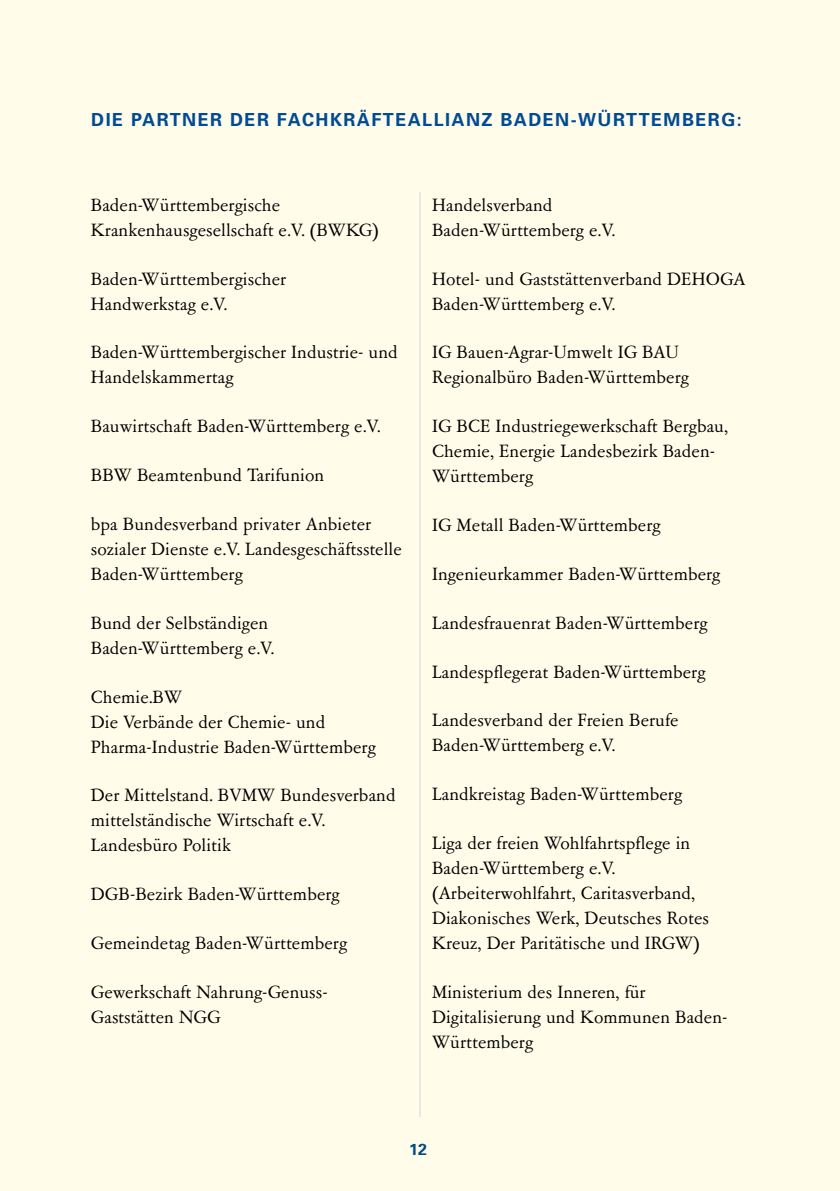
<style>
.page{position:relative;width:840px;height:1191px;background:#fff}
.page>*{position:absolute;margin:0;border:0;box-sizing:border-box;transform-origin:0 0}
.t1{font:20px/25px "Garamont Amst SBOP Rom";letter-spacing:.005em;color:#000}
.Subline{font:700 18px "Univers";letter-spacing:.08em;color:#004b93}
.t2{font:700 16px "Univers";color:#004b93}
</style>
<div class="page">
<div style="left:0;top:0;width:839px;height:1191px;background:#fffdea"></div>
<hr style="left:419px;top:193px;width:1px;height:923px;background:#d1d6da">
<p class="Subline" style="left:91px;top:109px;width:651px">DIE PARTNER DER FACHKRÄFTEALLIANZ BADEN-WÜRTTEMBERG:</p>
<p class="t1" style="left:91px;top:193px;width:289px">Baden-Württembergische<br>Krankenhausgesellschaft e.V. (BWKG)</p>
<p class="t1" style="left:91px;top:267px;width:197px">Baden-Württembergischer<br>Handwerkstag e.V.</p>
<p class="t1" style="left:91px;top:341px;width:308px">Baden-Württembergischer Industrie- und<br>Handelskammertag</p>
<p class="t1" style="left:91px;top:414px;width:291px">Bauwirtschaft Baden-Württemberg e.V.</p>
<p class="t1" style="left:91px;top:463px;width:235px">BBW Beamtenbund Tarifunion</p>
<p class="t1" style="left:91px;top:512px;width:312px">bpa Bundesverband privater Anbieter sozialer Dienste e.V. Landesgeschäftsstelle<br>Baden-Württemberg</p>
<p class="t1" style="left:91px;top:611px;width:185px">Bund der Selbständigen<br>Baden-Württemberg e.V.</p>
<p class="t1" style="left:91px;top:685px;width:286px">Chemie.BW<br>Die Verbände der Chemie- und<br>Pharma-Industrie Baden-Württemberg</p>
<p class="t1" style="left:91px;top:783px;width:306px">Der Mittelstand. BVMW Bundesverband mittelständische Wirtschaft e.V.<br>Landesbüro Politik</p>
<p class="t1" style="left:91px;top:882px;width:250px">DGB-Bezirk Baden-Württemberg</p>
<p class="t1" style="left:91px;top:931px;width:258px">Gemeindetag Baden-Württemberg</p>
<p class="t1" style="left:91px;top:980px;width:238px">Gewerkschaft Nahrung-Genuss-<br>Gaststätten NGG</p>
<p class="t1" style="left:432px;top:193px;width:185px">Handelsverband<br>Baden-Württemberg e.V.</p>
<p class="t1" style="left:432px;top:267px;width:315px">Hotel- und Gaststättenverband DEHOGA<br>Baden-Württemberg e.V.</p>
<p class="t1" style="left:432px;top:341px;width:258px">IG Bauen-Agrar-Umwelt IG BAU<br>Regionalbüro Baden-Württemberg</p>
<p class="t1" style="left:432px;top:414px;width:297px">IG BCE Industriegewerkschaft Bergbau,<br>Chemie, Energie Landesbezirk Baden-<br>Württemberg</p>
<p class="t1" style="left:432px;top:513px;width:230px">IG Metall Baden-Württemberg</p>
<p class="t1" style="left:432px;top:562px;width:290px">Ingenieurkammer Baden-Württemberg</p>
<p class="t1" style="left:432px;top:611px;width:277px">Landesfrauenrat Baden-Württemberg</p>
<p class="t1" style="left:432px;top:660px;width:275px">Landespflegerat Baden-Württemberg</p>
<p class="t1" style="left:432px;top:708px;width:248px">Landesverband der Freien Berufe<br>Baden-Württemberg e.V.</p>
<p class="t1" style="left:432px;top:782px;width:251px">Landkreistag Baden-Württemberg</p>
<p class="t1" style="left:432px;top:831px;width:278px">Liga der freien Wohlfahrtspflege in Baden-Württemberg e.V. (Arbeiterwohlfahrt, Caritasverband, Diakonisches Werk, Deutsches Rotes Kreuz, Der Paritätische und IRGW)</p>
<p class="t1" style="left:432px;top:980px;width:297px">Ministerium des Inneren, für<br>Digitalisierung und Kommunen Baden-<br>Württemberg</p>
<p class="t2" style="left:409px;top:1139px;width:19px">12</p>
</div>
